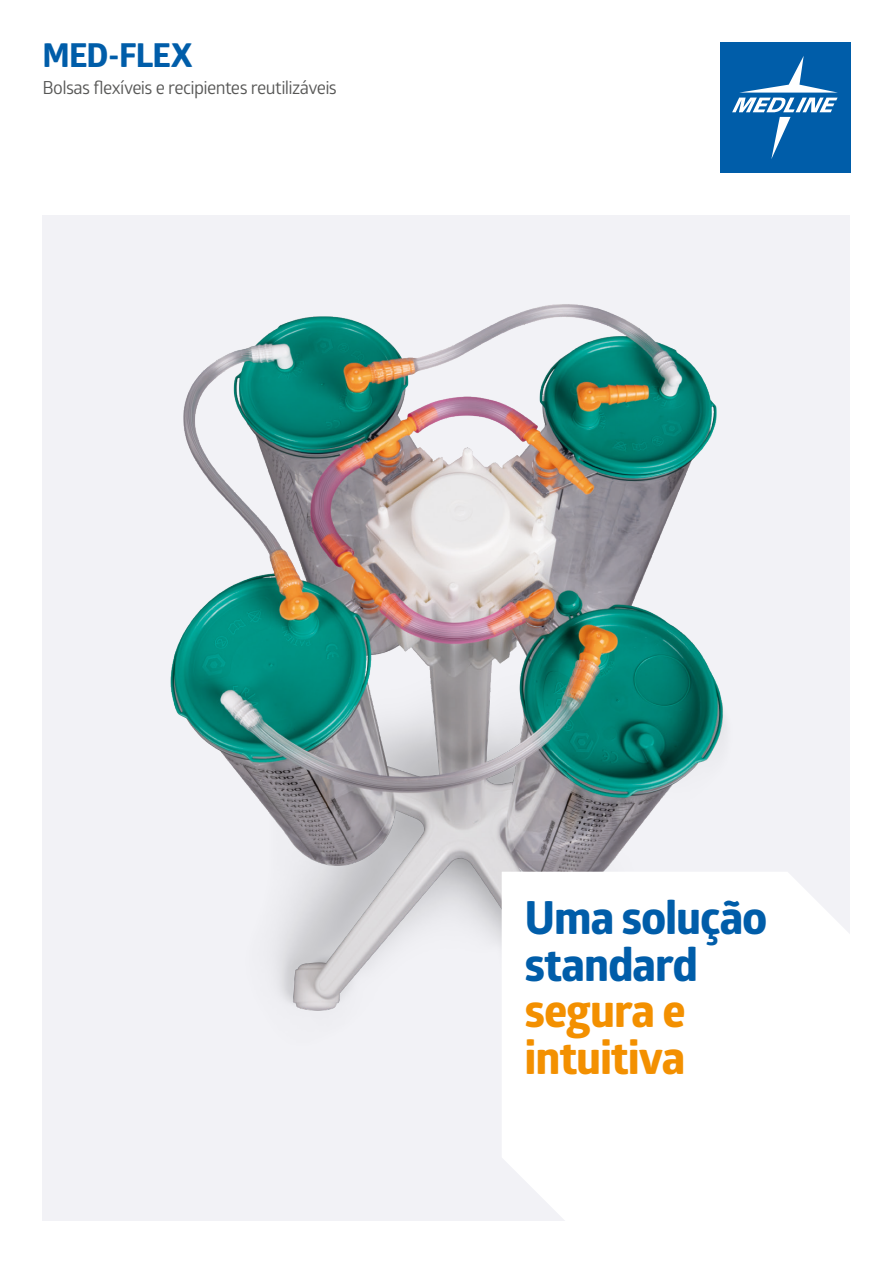
<style>
.page{position:relative;width:893px;height:1263px;background:#fff}
.page>*{position:absolute;margin:0;border:0;box-sizing:border-box;transform-origin:0 0}
.A4{font:700 45.75px "Globerx";letter-spacing:-.025em;color:#005da9}
.A4-2{font:700 45.75px "Globerx";letter-spacing:-.025em;color:#f39000}
.A3_Regular{font:700 33px "Globerx";letter-spacing:-.025em;color:#005da9}
.A3_Regular-2{font:18px "Glober";letter-spacing:-.035em;color:#575756}
</style>
<div class="page">
<div style="left:720px;top:42px;width:130px;height:131px;background:#005da9"></div>
<svg style="left:732px;top:56px;width:106px;height:103px"></svg>
<div style="left:43px;top:215px;width:807px;height:1005px;background:#f2f2f6"></div>
<img style="left:170px;top:304px;width:554px;height:707px">
<div style="left:502px;top:872px;width:348px;height:349px;background:#fff"></div>
<p class="A3_Regular" style="left:43px;top:32px;width:151px">MED-FLEX</p>
<p class="A3_Regular-2" style="left:43px;top:75px;width:296px">Bolsas flexíveis e recipientes reutilizáveis</p>
<p class="A4" style="left:525px;top:884px;width:244px">Uma solução</p>
<p class="A4" style="left:525px;top:931px;width:175px">standard</p>
<p class="A4-2" style="left:525px;top:978px;width:163px">segura e</p>
<p class="A4-2" style="left:525px;top:1025px;width:162px">intuitiva</p>
</div>
